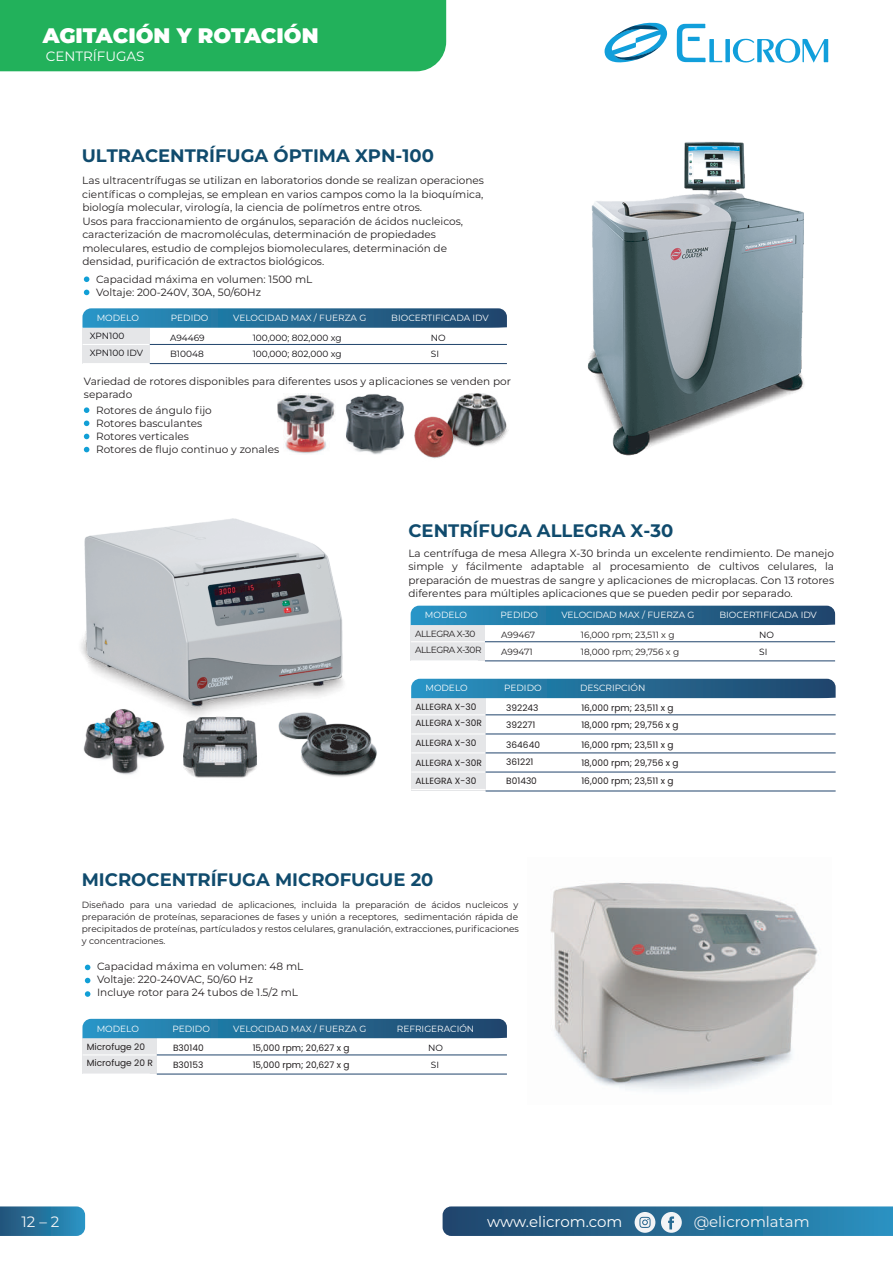
<style>
.page{position:relative;width:893px;height:1263px;background:#fff}
.page>*{position:absolute;margin:0;border:0;box-sizing:border-box;transform-origin:0 0}
.t1{font:900 21px "Montserrat";color:#fff}
.t2{font:700 18.15px "Montserrat";color:#104b6d}
.t3{font:15px "Montserrat";color:#f3f4f6}
.t4{font:15px "Montserrat";color:#fff}
.t5{font:13.5px "Montserrat";color:#fff}
.t6{font:10.5px/13.5px "Montserrat";color:#231f20}
.t7{font:9px/12px "Montserrat";color:#231f20}
.t8{font:9px/16.5px "Poppins";color:#231f20}
.t9{font:9px "Montserrat";color:#fff}
.t10{font:9px/16.5px "Montserrat";color:#0b090d}
.t11{font:9px/16.5px "Montserrat";letter-spacing:-.05em;color:#231f20}
</style>
<div class="page">
<svg style="left:0;top:1206px;width:85px;height:30px;background:#2c77a0"></svg>
<svg style="left:443px;top:1206px;width:450px;height:30px;background:#31739a"></svg>
<div style="left:0;top:0;width:446px;height:71px;background:#22b15b"></div>
<svg style="left:604px;top:22px;width:63px;height:40px"></svg>
<svg style="left:677px;top:24px;width:151px;height:39px"></svg>
<img style="left:587px;top:141px;width:217px;height:315px">
<svg style="left:84px;top:276px;width:5px;height:6px"></svg>
<svg style="left:84px;top:290px;width:5px;height:5px"></svg>
<svg style="left:85px;top:965px;width:5px;height:5px"></svg>
<svg style="left:85px;top:978px;width:5px;height:5px"></svg>
<svg style="left:85px;top:991px;width:5px;height:6px"></svg>
<svg style="left:84px;top:407px;width:5px;height:6px"></svg>
<svg style="left:84px;top:421px;width:5px;height:5px"></svg>
<svg style="left:84px;top:434px;width:5px;height:5px"></svg>
<svg style="left:84px;top:447px;width:5px;height:5px"></svg>
<img style="left:81px;top:518px;width:263px;height:194px">
<img style="left:550px;top:882px;width:269px;height:209px">
<img style="left:82px;top:704px;width:83px;height:71px">
<img style="left:278px;top:709px;width:99px;height:68px">
<img style="left:183px;top:712px;width:74px;height:66px">
<img style="left:277px;top:393px;width:58px;height:61px">
<img style="left:345px;top:394px;width:60px;height:61px">
<img style="left:414px;top:393px;width:94px;height:66px">
<div style="left:83px;top:328px;width:67px;height:36px;background:#e5e6e8"></div>
<svg style="left:82px;top:308px;width:425px;height:20px;background:#2b7199"></svg>
<hr style="left:83px;top:344px;width:67px;height:1px;background:#fff">
<hr style="left:83px;top:363px;width:67px;height:1px;background:#fff">
<hr style="left:150px;top:344px;width:357px;height:1px;background:#21446c">
<hr style="left:150px;top:363px;width:357px;height:1px;background:#21446c">
<div style="left:411px;top:625px;width:74px;height:36px;background:#e5e6e8"></div>
<svg style="left:411px;top:606px;width:424px;height:19px;background:#246c96"></svg>
<hr style="left:411px;top:641px;width:74px;height:1px;background:#fff">
<hr style="left:485px;top:641px;width:350px;height:1px;background:#21446c">
<hr style="left:485px;top:661px;width:350px;height:1px;background:#21446c">
<div style="left:83px;top:1038px;width:74px;height:36px;background:#e5e6e8"></div>
<svg style="left:82px;top:1019px;width:425px;height:19px;background:#246c96"></svg>
<hr style="left:83px;top:1055px;width:74px;height:1px;background:#fff">
<hr style="left:157px;top:1055px;width:350px;height:1px;background:#21446c">
<hr style="left:157px;top:1074px;width:350px;height:1px;background:#21446c">
<div style="left:411px;top:698px;width:75px;height:93px;background:#e5e6e8"></div>
<svg style="left:411px;top:679px;width:425px;height:19px;background:#256c96"></svg>
<hr style="left:411px;top:715px;width:75px;height:1px;background:#fff">
<hr style="left:411px;top:734px;width:75px;height:1px;background:#fff">
<hr style="left:411px;top:753px;width:75px;height:1px;background:#fff">
<hr style="left:411px;top:772px;width:75px;height:1px;background:#fff">
<hr style="left:411px;top:789px;width:75px;height:1px;background:#fff">
<hr style="left:486px;top:715px;width:350px;height:1px;background:#21446c">
<hr style="left:486px;top:734px;width:350px;height:1px;background:#21446c">
<hr style="left:486px;top:753px;width:350px;height:1px;background:#21446c">
<hr style="left:486px;top:772px;width:350px;height:1px;background:#21446c">
<hr style="left:486px;top:791px;width:350px;height:1px;background:#21446c">
<h1 class="t1" style="left:43px;top:20px;width:277px">AGITACIÓN Y ROTACIÓN</h1>
<p class="t5" style="left:46px;top:47px;width:100px">CENTRÍFUGAS</p>
<h2 class="t2" style="left:82px;top:142px;width:354px">ULTRACENTRÍFUGA ÓPTIMA XPN-100</h2>
<p class="t6" style="left:82px;top:174px;width:403px">Las ultracentrífugas se utilizan en laboratorios donde se realizan operaciones científicas o complejas, se emplean en varios campos como la la bioquímica, biología molecular, virología, la ciencia de polímetros entre otros.<br>Usos para fraccionamiento de orgánulos, separación de ácidos nucleicos, caracterización de macromoléculas, determinación de propiedades moleculares, estudio de complejos biomoleculares, determinación de densidad, purificación de extractos biológicos.</p>
<p class="t6" style="left:96px;top:272px;width:218px">Capacidad máxima en volumen: 1500 mL</p>
<p class="t6" style="left:96px;top:285px;width:166px">Voltaje: 200-240V, 30A, 50/60Hz</p>
<p class="t9" style="left:97px;top:312px;width:44px">MODELO</p>
<p class="t10" style="left:90px;top:327px;width:55px">XPN100<br>XPN100 IDV</p>
<p class="t9" style="left:171px;top:312px;width:39px">PEDIDO</p>
<p class="t9" style="left:233px;top:312px;width:135px">VELOCIDAD MAX / FUERZA G</p>
<p class="t9" style="left:391px;top:312px;width:99px">BIOCERTIFICADA IDV</p>
<p class="t10" style="left:170px;top:329px;width:36px">A94469<br>B10048</p>
<p class="t10" style="left:253px;top:329px;width:90px">100,000; 802,000 xg<br>100,000; 802,000 xg</p>
<p class="t10" style="left:431px;top:329px;width:16px">NO<br>SI</p>
<p class="t6" style="left:84px;top:374px;width:428px">Variedad de rotores disponibles para diferentes usos y aplicaciones se venden por separado</p>
<p class="t6" style="left:96px;top:403px;width:185px">Rotores de ángulo fijo<br>Rotores basculantes<br>Rotores verticales<br>Rotores de flujo continuo y zonales</p>
<h2 class="t2" style="left:408px;top:517px;width:266px">CENTRÍFUGA ALLEGRA X-30</h2>
<p class="t6" style="left:408px;top:546px;width:427px;text-align:justify">La centrífuga de mesa Allegra X-30 brinda un excelente rendimiento. De manejo simple y fácilmente adaptable al procesamiento de cultivos celulares, la preparación de muestras de sangre y aplicaciones de microplacas. Con 13 rotores diferentes para múltiples aplicaciones que se pueden pedir por separado.</p>
<p class="t9" style="left:425px;top:609px;width:44px">MODELO</p>
<p class="t9" style="left:501px;top:609px;width:39px">PEDIDO</p>
<p class="t9" style="left:561px;top:609px;width:135px">VELOCIDAD MAX / FUERZA G</p>
<p class="t9" style="left:719px;top:609px;width:99px">BIOCERTIFICADA IDV</p>
<p class="t11" style="left:415px;top:625px;width:68px">ALLEGRA X-30<br>ALLEGRA X-30R</p>
<p class="t7" style="left:501px;top:626px;width:35px;line-height:16.5px">A99467<br>A99471</p>
<p class="t7" style="left:581px;top:626px;width:100px;line-height:16.5px">16,000 rpm; 23,511 x g<br>18,000 rpm; 29,756 x g</p>
<p class="t10" style="left:759px;top:626px;width:16px">NO<br>SI</p>
<p class="t9" style="left:425px;top:682px;width:44px">MODELO</p>
<p class="t9" style="left:504px;top:682px;width:39px">PEDIDO</p>
<p class="t9" style="left:580px;top:682px;width:67px">DESCRIPCIÓN</p>
<p class="t8" style="left:416px;top:698px;width:68px">ALLEGRA X-30<br>ALLEGRA X-30R</p>
<p class="t8" style="left:506px;top:699px;width:34px;line-height:17.2px">392243<br>392271</p>
<p class="t8" style="left:581px;top:700px;width:99px">16,000 rpm; 23,511 x g<br>18,000 rpm; 29,756 x g</p>
<p class="t8" style="left:416px;top:733px;width:68px;line-height:19.5px">ALLEGRA X-30<br>ALLEGRA X-30R</p>
<p class="t8" style="left:506px;top:736px;width:35px;line-height:17.2px">364640<br>361221</p>
<p class="t8" style="left:581px;top:736px;width:99px;line-height:18px">16,000 rpm; 23,511 x g<br>18,000 rpm; 29,756 x g</p>
<p class="t8" style="left:416px;top:773px;width:62px">ALLEGRA X-30</p>
<p class="t8" style="left:506px;top:772px;width:32px">B01430</p>
<p class="t8" style="left:581px;top:772px;width:94px">16,000 rpm; 23,511 x g</p>
<h2 class="t2" style="left:82px;top:866px;width:353px">MICROCENTRÍFUGA MICROFUGUE 20</h2>
<p class="t7" style="left:82px;top:899px;width:439px;text-align:justify">Diseñado para una variedad de aplicaciones, incluida la preparación de ácidos nucleicos y preparación de proteínas, separaciones de fases y unión a receptores, sedimentación rápida de precipitados de proteínas, partículados y restos celulares, granulación, extracciones, purificaciones y concentraciones.</p>
<p class="t6" style="left:97px;top:959px;width:208px">Capacidad máxima en volumen: 48 mL<br>Voltaje: 220-240VAC, 50/60 Hz<br>Incluye rotor para 24 tubos de 1.5/2 mL</p>
<p class="t9" style="left:97px;top:1022px;width:44px">MODELO</p>
<p class="t8" style="left:87px;top:1038px;width:68px">Microfuge 20<br>Microfuge 20 R</p>
<p class="t9" style="left:172px;top:1022px;width:39px">PEDIDO</p>
<p class="t9" style="left:233px;top:1022px;width:135px">VELOCIDAD MAX / FUERZA G</p>
<p class="t9" style="left:397px;top:1022px;width:79px">REFRIGERACIÓN</p>
<p class="t8" style="left:173px;top:1040px;width:32px">B30140<br>B30153</p>
<p class="t8" style="left:253px;top:1040px;width:98px">15,000 rpm; 20,627 x g<br>15,000 rpm; 20,627 x g</p>
<p class="t10" style="left:428px;top:1039px;width:16px;text-align:center">NO<br>SI</p>
<h3 class="t3" style="left:21px;top:1212px;width:39px">12 – 2</h3>
<h3 class="t4" style="left:487px;top:1211px;width:137px">www.elicrom.com</h3>
<h3 class="t3" style="left:694px;top:1212px;width:117px">@elicromlatam</h3>
</div>
